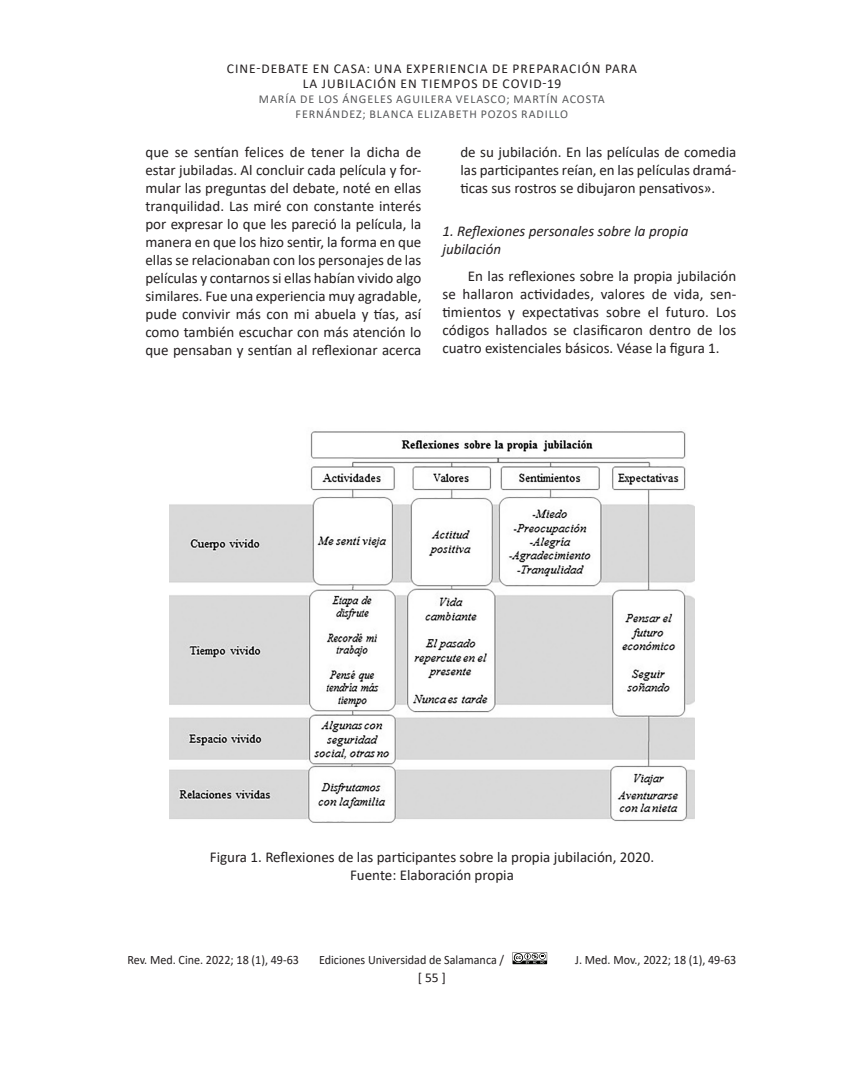
<style>
.page{position:relative;width:864px;height:1080px;background:#fff}
.page>*{position:absolute;margin:0;border:0;box-sizing:border-box;transform-origin:0 0}
.TX{font:15px/18px "Calibri";color:#231f20;text-align:justify}
.FigureCaption{font:15px "Calibri";color:#231f20}
.BHead{font:italic 15px/18px "Calibri";color:#231f20}
.t1{font:13.5px/15px "Calibri";letter-spacing:.075em;color:#231f20;text-align:center}
.t2{font:12.75px "Calibri";color:#231f20;scale:.95 1}
.t3{font:12px/15px "Calibri";letter-spacing:.075em;color:#57585a;text-align:center}
</style>
<div class="page">
<svg style="left:513px;top:952px;width:34px;height:12px"></svg>
<img style="left:170px;top:431px;width:524px;height:392px">
<p class="t1" style="left:227px;top:61px;width:412px">CINE-DEBATE EN CASA: UNA EXPERIENCIA DE PREPARACIÓN PARA<br>LA JUBILACIÓN EN TIEMPOS DE COVID-19</p>
<p class="t3" style="left:259px;top:91px;width:347px">MARÍA DE LOS ÁNGELES AGUILERA VELASCO; MARTÍN ACOSTA<br>FERNÁNDEZ; BLANCA ELIZABETH POZOS RADILLO</p>
<p class="TX" style="left:145px;top:142px;width:278px">que se sentían felices de tener la dicha de estar jubiladas. Al concluir cada película y for&shy;mular las preguntas del debate, noté en ellas tranquilidad. Las miré con constante interés por expresar lo que les pareció la película, la manera en que los hizo sentir, la forma en que ellas se relacionaban con los personajes de las películas y contarnos si ellas habían vivido algo similares. Fue una experiencia muy agradable, pude convivir más con mi abuela y tías, así como también escuchar con más atención lo que pensaban y sentían al reflexionar acerca</p>
<p class="TX" style="left:460px;top:142px;width:277px">de su jubilación. En las películas de comedia las participantes reían, en las películas dramá&shy;ticas sus rostros se dibujaron pensativos».</p>
<p class="BHead" style="left:442px;top:222px;width:248px">1. Reflexiones personales sobre la propia jubilación</p>
<p class="TX" style="left:442px;top:267px;width:296px;text-indent:26px">En las reflexiones sobre la propia jubilación se hallaron actividades, valores de vida, sen&shy;timientos y expectativas sobre el futuro. Los códigos hallados se clasificaron dentro de los cuatro existenciales básicos. Véase la figura 1.</p>
<p class="FigureCaption" style="left:210px;top:847px;width:446px">Figura 1. Reflexiones de las participantes sobre la propia jubilación, 2020.</p>
<p class="FigureCaption" style="left:350px;top:865px;width:165px">Fuente: Elaboración propia</p>
<p class="t2" style="left:127px;top:951px;width:182px">Rev. Med. Cine. 2022; 18 (1), 49-63</p>
<p class="t2" style="left:319px;top:951px;width:196px">Ediciones Universidad de Salamanca /</p>
<p class="t2" style="left:575px;top:951px;width:171px">J. Med. Mov., 2022; 18 (1), 49-63</p>
<p class="t1" style="left:418px;top:970px;width:30px">[ 55 ]</p>
</div>
